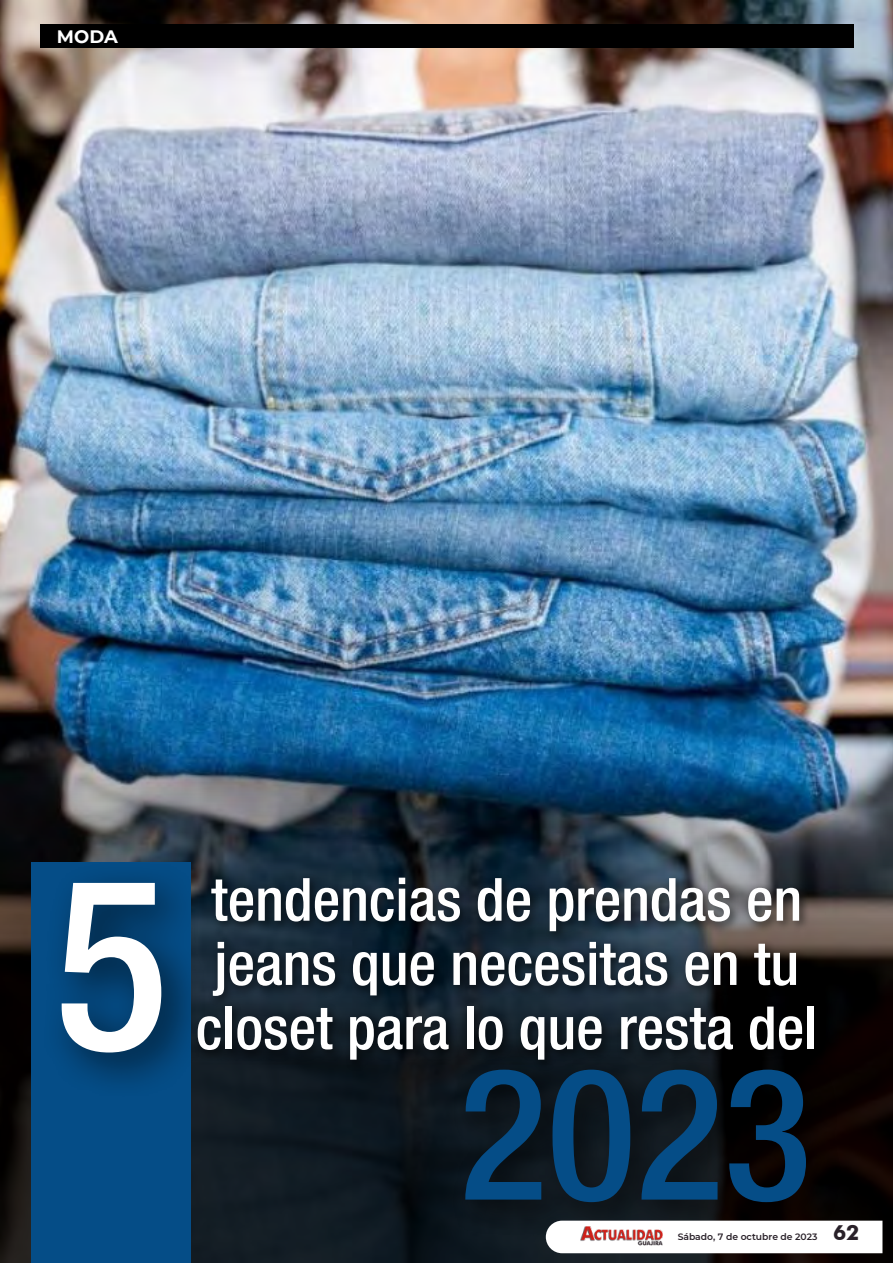
<style>
.page{position:relative;width:893px;height:1263px;background:#fff}
.page>*{position:absolute;margin:0;border:0;box-sizing:border-box;transform-origin:0 0}
.t1{font:500 condensed 239.55px "Helvetica 67";color:#fff}
.t2{font:500 condensed 183.6px "Helvetica 67";color:#054d87}
.t3{font:500 condensed 59.55px/64.2px "Helvetica 67";color:#fff;text-align:center}
.t4{font:700 21px "Futura BT";color:#292129}
.t5{font:700 18px "Montserrat";color:#fff}
.t6{font:600 9.15px "Montserrat";color:#292129}
</style>
<div class="page">
<img style="left:0;top:0;width:893px;height:761px">
<svg style="left:0;top:761px;width:893px;height:502px"></svg>
<div style="left:192px;top:873px;width:634px;height:198px;background:#000;opacity:.6"></div>
<div style="left:449px;top:1053px;width:393px;height:185px;background:#000;opacity:.6"></div>
<div style="left:31px;top:862px;width:159px;height:401px;background:#054d87"></div>
<div style="left:40px;top:860px;width:169px;height:240px;background:#000;opacity:.6"></div>
<div style="left:40px;top:24px;width:814px;height:24px;background:#000"></div>
<svg style="left:546px;top:1220px;width:336px;height:33px"></svg>
<p class="t5" style="left:57px;top:23px;width:62px">MODA</p>
<h1 class="t1" style="left:54px;top:821px;width:116px">5</h1>
<p class="t3" style="left:196px;top:867px;width:623px">tendencias de prendas en jeans que necesitas en tu closet para lo que resta del</p>
<h2 class="t2" style="left:459px;top:1025px;width:354px">2023</h2>
<p class="t6" style="left:678px;top:1230px;width:141px">Sábado, 7 de octubre de 2023</p>
<p class="t4" style="left:833px;top:1220px;width:28px">62</p>
</div>
